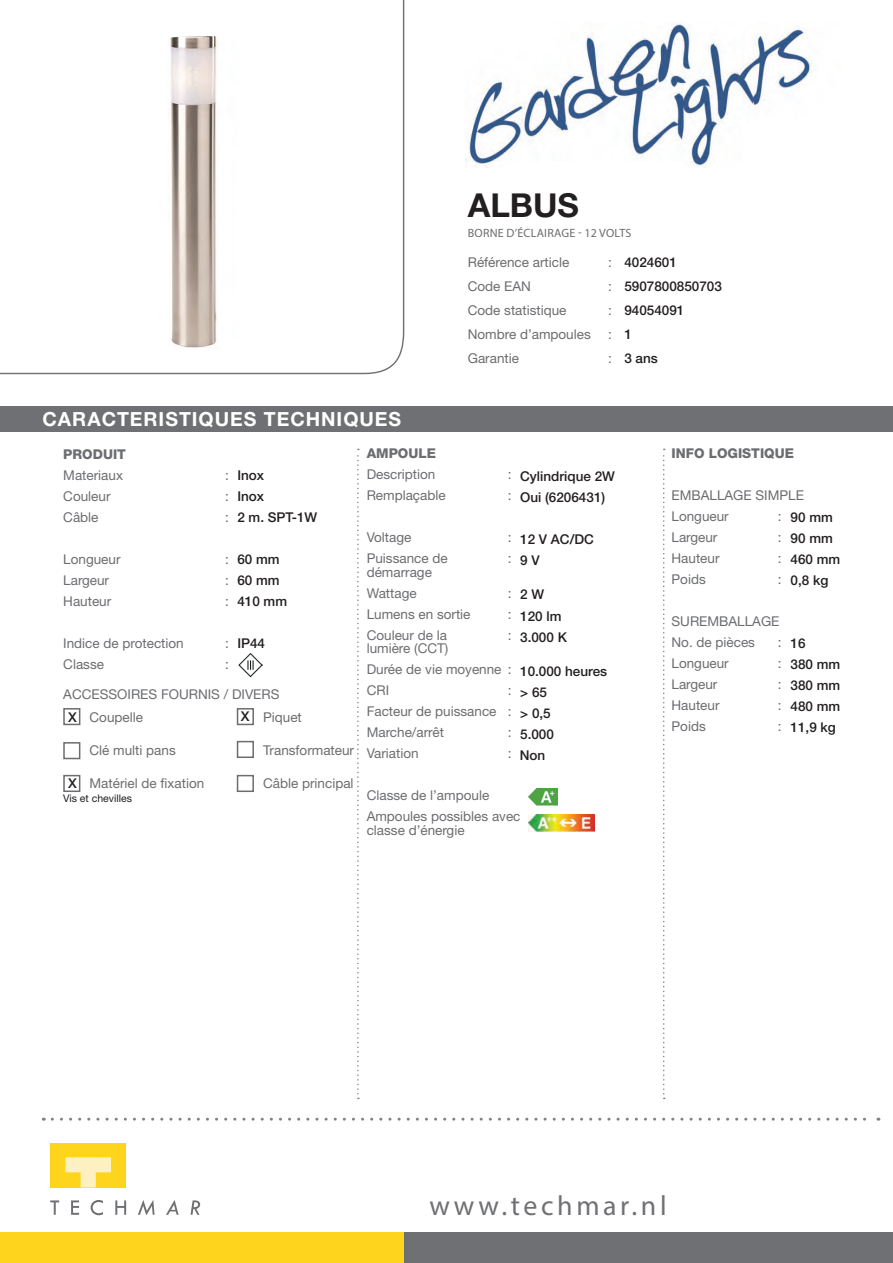
<style>
.page{position:relative;width:893px;height:1263px;background:#fff}
.page>*{position:absolute;margin:0;border:0;box-sizing:border-box;transform-origin:0 0}
.t1{font:700 33px "Helvetica Neue LT Std";color:#231f20}
.t2{font:27.9px "Myriad Pro";letter-spacing:.13em;color:#6f7073}
.t3{font:700 19.5px "Helvetica Neue LT Std";letter-spacing:.05em;color:#fff}
.t4{font:13.5px/21px "Helvetica Neue LT Std";color:#6c6d70}
.t5{font:500 13.5px/21px "Helvetica Neue LT Std";color:#231f20}
.t6{font:800 13.5px "Helvetica Neue LT Std";color:#6c6d70}
.t7{font:12px "Myriad Pro";letter-spacing:.02em;color:#6c6d70}
.t8{font:10.5px "Helvetica Neue LT Std";color:#231f20}
</style>
<div class="page">
<svg style="left:0;top:0;width:405px;height:375px"></svg>
<div style="left:0;top:406px;width:893px;height:26px;background:#6f7073"></div>
<svg style="left:52px;top:1118px;width:827px;height:3px"></svg>
<svg style="left:357px;top:449px;width:2px;height:650px"></svg>
<svg style="left:663px;top:449px;width:2px;height:650px"></svg>
<div style="left:404px;top:1232px;width:489px;height:31px;background:#6f7073"></div>
<div style="left:0;top:1232px;width:404px;height:31px;background:#fed41d"></div>
<svg style="left:50px;top:1200px;width:9px;height:15px"></svg>
<svg style="left:71px;top:1200px;width:8px;height:15px"></svg>
<svg style="left:115px;top:1200px;width:11px;height:15px"></svg>
<svg style="left:166px;top:1200px;width:13px;height:15px"></svg>
<svg style="left:191px;top:1200px;width:9px;height:15px"></svg>
<svg style="left:91px;top:1200px;width:12px;height:15px"></svg>
<svg style="left:138px;top:1200px;width:17px;height:15px"></svg>
<div style="left:50px;top:1143px;width:76px;height:44px;background:#fed41d"></div>
<svg style="left:65px;top:1157px;width:46px;height:30px"></svg>
<div style="left:63px;top:708px;width:17px;height:17px;border:2px solid #6c6d70"></div>
<div style="left:63px;top:742px;width:17px;height:17px;border:2px solid #6c6d70"></div>
<div style="left:63px;top:775px;width:17px;height:17px;border:2px solid #6c6d70"></div>
<div style="left:237px;top:708px;width:17px;height:17px;border:2px solid #6c6d70"></div>
<div style="left:237px;top:741px;width:17px;height:17px;border:2px solid #6c6d70"></div>
<div style="left:237px;top:775px;width:17px;height:17px;border:2px solid #6c6d70"></div>
<img style="left:528px;top:789px;width:30px;height:17px">
<img style="left:528px;top:815px;width:66px;height:17px">
<img style="left:238px;top:653px;width:25px;height:24px">
<img style="left:166px;top:36px;width:77px;height:315px">
<img style="left:466px;top:23px;width:346px;height:144px">
<h1 class="t1" style="left:468px;top:185px;width:113px">ALBUS</h1>
<p class="t7" style="left:468px;top:225px;width:165px">BORNE D’ÉCLAIRAGE - 12 VOLTS</p>
<p class="t4" style="left:468px;top:252px;width:103px">Référence article</p>
<p class="t4" style="left:608px;top:252px;width:5px">:</p>
<p class="t4" style="left:468px;top:276px;width:65px">Code EAN</p>
<p class="t4" style="left:608px;top:276px;width:5px">:</p>
<p class="t4" style="left:468px;top:300px;width:100px">Code statistique</p>
<p class="t4" style="left:608px;top:300px;width:5px">:</p>
<p class="t4" style="left:468px;top:324px;width:125px">Nombre d’ampoules</p>
<p class="t4" style="left:608px;top:324px;width:5px">:</p>
<p class="t4" style="left:468px;top:348px;width:53px">Garantie</p>
<p class="t4" style="left:608px;top:348px;width:5px">:</p>
<p class="t5" style="left:624px;top:250px;width:99px;line-height:24px">4024601<br>5907800850703<br>94054091<br>1<br>3 ans</p>
<h3 class="t3" style="left:43px;top:407px;width:360px">CARACTERISTIQUES TECHNIQUES</h3>
<p class="t6" style="left:63px;top:446px;width:64px">PRODUIT</p>
<p class="t4" style="left:63px;top:464px;width:61px">Materiaux</p>
<p class="t4" style="left:225px;top:464px;width:5px">:</p>
<p class="t4" style="left:63px;top:485px;width:49px">Couleur</p>
<p class="t4" style="left:225px;top:485px;width:5px">:</p>
<p class="t4" style="left:63px;top:506px;width:37px">Câble</p>
<p class="t4" style="left:225px;top:506px;width:5px">:</p>
<p class="t4" style="left:63px;top:548px;width:59px">Longueur</p>
<p class="t4" style="left:225px;top:548px;width:5px">:</p>
<p class="t4" style="left:63px;top:569px;width:47px">Largeur</p>
<p class="t4" style="left:225px;top:569px;width:5px">:</p>
<p class="t4" style="left:63px;top:590px;width:50px">Hauteur</p>
<p class="t4" style="left:225px;top:590px;width:5px">:</p>
<p class="t4" style="left:63px;top:632px;width:122px">Indice de protection</p>
<p class="t4" style="left:225px;top:632px;width:5px">:</p>
<p class="t4" style="left:63px;top:653px;width:42px">Classe</p>
<p class="t4" style="left:225px;top:653px;width:5px">:</p>
<p class="t4" style="left:63px;top:683px;width:218px">ACCESSOIRES FOURNIS / DIVERS</p>
<p class="t5" style="left:237px;top:465px;width:82px">Inox<br>Inox<br>2 m. SPT-1W</p>
<p class="t5" style="left:237px;top:549px;width:51px">60 mm<br>60 mm<br>410 mm</p>
<p class="t5" style="left:237px;top:633px;width:29px">IP44</p>
<p class="t5" style="left:68px;top:706px;width:10px">X</p>
<p class="t5" style="left:241px;top:706px;width:10px">X</p>
<p class="t4" style="left:90px;top:707px;width:55px">Coupelle</p>
<p class="t4" style="left:90px;top:740px;width:88px">Clé multi pans</p>
<p class="t4" style="left:90px;top:773px;width:116px">Matériel de fixation</p>
<p class="t5" style="left:68px;top:772px;width:10px">X</p>
<p class="t8" style="left:63px;top:792px;width:71px">Vis et chevilles</p>
<p class="t4" style="left:263px;top:707px;width:40px">Piquet</p>
<p class="t4" style="left:263px;top:740px;width:93px">Transformateur</p>
<p class="t4" style="left:263px;top:773px;width:92px">Câble principal</p>
<p class="t6" style="left:367px;top:445px;width:71px">AMPOULE</p>
<p class="t4" style="left:367px;top:464px;width:70px">Description</p>
<p class="t4" style="left:508px;top:464px;width:5px">:</p>
<p class="t4" style="left:367px;top:485px;width:81px">Remplaçable</p>
<p class="t4" style="left:508px;top:485px;width:5px">:</p>
<p class="t4" style="left:367px;top:527px;width:46px">Voltage</p>
<p class="t4" style="left:508px;top:527px;width:5px">:</p>
<p class="t4" style="left:367px;top:548px;width:83px">Puissance de</p>
<p class="t4" style="left:508px;top:548px;width:5px">:</p>
<p class="t4" style="left:367px;top:561px;width:67px">démarrage<br>Wattage</p>
<p class="t4" style="left:508px;top:582px;width:5px">:</p>
<p class="t4" style="left:367px;top:603px;width:105px">Lumens en sortie</p>
<p class="t4" style="left:508px;top:603px;width:5px">:</p>
<p class="t4" style="left:367px;top:624px;width:82px">Couleur de la</p>
<p class="t4" style="left:508px;top:624px;width:5px">:</p>
<p class="t4" style="left:367px;top:638px;width:146px">lumière (CCT)<br>Durée de vie moyenne :<br>CRI</p>
<p class="t4" style="left:367px;top:680px;width:146px;text-align:justify;text-indent:141px">:<br>Facteur de puissance :<br>Marche/arrêt</p>
<p class="t4" style="left:508px;top:722px;width:5px">:</p>
<p class="t5" style="left:520px;top:465px;width:96px">Cylindrique 2W<br>Oui (6206431)</p>
<p class="t5" style="left:520px;top:528px;width:75px">12 V AC/DC<br>9 V</p>
<p class="t5" style="left:520px;top:584px;width:48px">2 W<br>120 lm<br>3.000 K</p>
<p class="t5" style="left:520px;top:661px;width:89px">10.000 heures &gt; 65<br>&gt; 0,5<br>5.000</p>
<p class="t4" style="left:367px;top:743px;width:54px">Variation</p>
<p class="t4" style="left:508px;top:743px;width:5px">:</p>
<p class="t4" style="left:367px;top:785px;width:155px">Classe de l’ampoule<br>Ampoules possibles avec</p>
<p class="t4" style="left:367px;top:819px;width:99px">classe d’énergie</p>
<p class="t5" style="left:520px;top:745px;width:27px">Non</p>
<p class="t6" style="left:671px;top:445px;width:124px">INFO LOGISTIQUE</p>
<p class="t4" style="left:671px;top:485px;width:134px">EMBALLAGE SIMPLE<br>Longueur</p>
<p class="t5" style="left:790px;top:507px;width:51px">90 mm<br>90 mm<br>460 mm<br>0,8 kg</p>
<p class="t4" style="left:778px;top:506px;width:5px">:</p>
<p class="t4" style="left:671px;top:527px;width:47px">Largeur</p>
<p class="t4" style="left:778px;top:527px;width:5px">:</p>
<p class="t4" style="left:671px;top:548px;width:50px">Hauteur</p>
<p class="t4" style="left:778px;top:548px;width:5px">:</p>
<p class="t4" style="left:671px;top:569px;width:36px">Poids</p>
<p class="t4" style="left:778px;top:569px;width:5px">:</p>
<p class="t4" style="left:671px;top:611px;width:110px">SUREMBALLAGE<br>No. de pièces</p>
<p class="t5" style="left:790px;top:633px;width:51px">16<br>380 mm<br>380 mm<br>480 mm<br>11,9 kg</p>
<p class="t4" style="left:778px;top:632px;width:5px">:</p>
<p class="t4" style="left:671px;top:653px;width:59px">Longueur</p>
<p class="t4" style="left:778px;top:653px;width:5px">:</p>
<p class="t4" style="left:671px;top:674px;width:47px">Largeur</p>
<p class="t4" style="left:778px;top:674px;width:5px">:</p>
<p class="t4" style="left:671px;top:695px;width:50px">Hauteur</p>
<p class="t4" style="left:778px;top:695px;width:5px">:</p>
<p class="t4" style="left:671px;top:716px;width:36px">Poids</p>
<p class="t4" style="left:778px;top:716px;width:5px">:</p>
<h2 class="t2" style="left:429px;top:1188px;width:239px">www.techmar.nl</h2>
</div>
